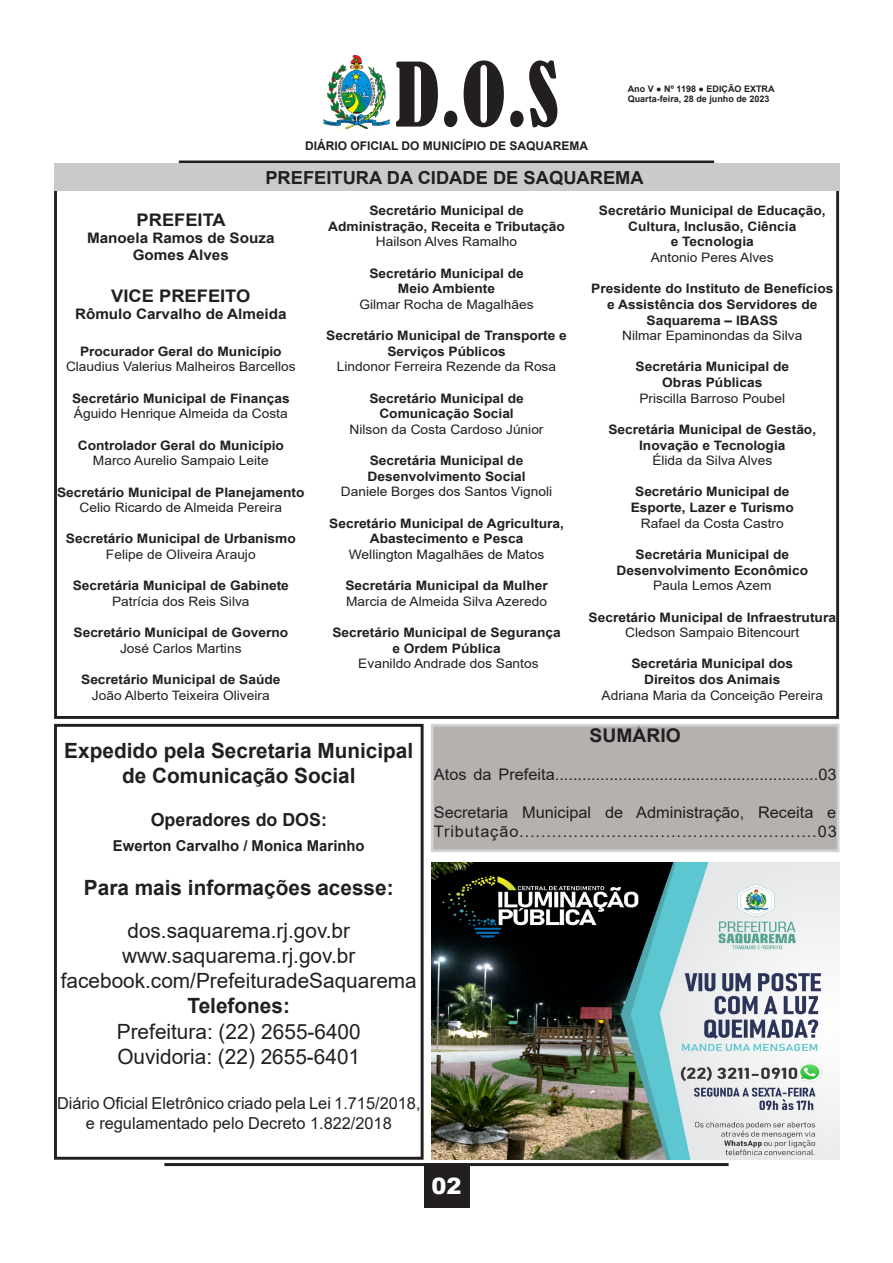
<style>
.page{position:relative;width:893px;height:1263px;background:#fff}
.page>*{position:absolute;margin:0;border:0;box-sizing:border-box;transform-origin:0 0}
.t1{font:condensed 82.5px "Bernard";color:#231f20}
.t2{font:900 22.5px "Arial";color:#fff}
.t3{font:21px "Arial";color:#231f20}
.t4{font:700 21px/25.2px "Arial";color:#231f20;text-align:center}
.t5{font:700 18.9px "Arial";color:#231f20}
.t6{font:700 18px "Arial";color:#231f20}
.t7{font:700 17.4px "Arial";color:#231f20;scale:1.05 1}
.t8{font:16.5px/19.8px "Arial";color:#231f20;text-align:center}
.t9{font:15.9px/19.2px "Arial";color:#231f20}
.t10{font:700 15px "Arial";color:#231f20}
.t11{font:700 14.4px "Arial";color:#231f20;scale:1.05 1}
.t12{font:700 13.05px/15.6px "Arial";color:#231f20;text-align:center;scale:1.05 1}
.t13{font:13.05px "Arial";color:#231f20;scale:1.05 1}
.t14{font:700 12px "Arial";color:#231f20}
.t15{font:700 9px/10.8px "Arial";color:#231f20}
</style>
<div class="page">
<hr style="left:164px;top:1163px;width:565px;height:3px;background:#231f20">
<div style="left:424px;top:1163px;width:45px;height:45px;background:#231f20"></div>
<img style="left:324px;top:55px;width:65px;height:73px">
<hr style="left:179px;top:161px;width:535px;height:3px;background:#231f20">
<div style="left:54px;top:724px;width:370px;height:436px;border:3px solid #231f20"></div>
<div style="left:54px;top:164px;width:785px;height:27px;background:#c9cacc"></div>
<div style="left:432px;top:725px;width:406px;height:126px;background:#b6b0af"></div>
<div style="left:431px;top:724px;width:408px;height:128px;border:3px solid #d1d2d4"></div>
<img style="left:432px;top:863px;width:407px;height:297px">
<h1 class="t1" style="left:395px;top:47px;width:165px">D.O.S</h1>
<p class="t14" style="left:305px;top:137px;width:285px">DIÁRIO OFICIAL DO MUNICÍPIO DE SAQUAREMA</p>
<p class="t15" style="left:628px;top:83px;width:148px">Ano V ● Nº 1198 ● EDIÇÃO EXTRA<br>Quarta-feira, 28 de junho de 2023</p>
<p class="t6" style="left:265px;top:165px;width:380px">PREFEITURA DA CIDADE DE SAQUAREMA</p>
<p class="t7" style="left:137px;top:207px;width:86px">PREFEITA</p>
<p class="t11" style="left:87px;top:228px;width:180px">Manoela Ramos de Souza</p>
<p class="t11" style="left:133px;top:245px;width:93px">Gomes Alves</p>
<p class="t7" style="left:111px;top:284px;width:134px">VICE PREFEITO</p>
<p class="t11" style="left:75px;top:304px;width:203px">Rômulo Carvalho de Almeida</p>
<p class="t12" style="left:80px;top:344px;width:194px">Procurador Geral do Município</p>
<p class="t13" style="left:66px;top:358px;width:220px">Claudius Valerius Malheiros Barcellos</p>
<p class="t12" style="left:72px;top:390px;width:209px">Secretário Municipal de Finanças</p>
<p class="t13" style="left:74px;top:405px;width:205px">Águido Henrique Almeida da Costa</p>
<p class="t12" style="left:78px;top:437px;width:198px">Controlador Geral do Município</p>
<p class="t13" style="left:93px;top:452px;width:169px">Marco Aurelio Sampaio Leite</p>
<p class="t12" style="left:57px;top:484px;width:237px">Secretário Municipal de Planejamento</p>
<p class="t13" style="left:80px;top:499px;width:194px">Celio Ricardo de Almeida Pereira</p>
<p class="t12" style="left:66px;top:531px;width:220px">Secretário Municipal de Urbanismo</p>
<p class="t13" style="left:106px;top:545px;width:144px">Felipe de Oliveira Araujo</p>
<p class="t12" style="left:73px;top:578px;width:207px">Secretária Municipal de Gabinete</p>
<p class="t13" style="left:112px;top:592px;width:132px">Patrícia dos Reis Silva</p>
<p class="t12" style="left:74px;top:625px;width:206px">Secretário Municipal de Governo</p>
<p class="t13" style="left:120px;top:639px;width:117px">José Carlos Martins</p>
<p class="t12" style="left:81px;top:672px;width:191px">Secretário Municipal de Saúde</p>
<p class="t13" style="left:92px;top:686px;width:171px">João Alberto Teixeira Oliveira</p>
<p class="t12" style="left:369px;top:203px;width:148px">Secretário Municipal de</p>
<p class="t12" style="left:328px;top:218px;width:227px">Administração, Receita e Tributação</p>
<p class="t13" style="left:376px;top:233px;width:136px">Hailson Alves Ramalho</p>
<p class="t12" style="left:369px;top:265px;width:148px">Secretário Municipal de</p>
<p class="t12" style="left:398px;top:281px;width:94px">Meio Ambiente</p>
<p class="t13" style="left:359px;top:295px;width:167px">Gilmar Rocha de Magalhães</p>
<p class="t12" style="left:326px;top:328px;width:231px">Secretário Municipal de Transporte e<br>Serviços Públicos</p>
<p class="t13" style="left:337px;top:358px;width:210px">Lindonor Ferreira Rezende da Rosa</p>
<p class="t12" style="left:369px;top:390px;width:148px">Secretário Municipal de</p>
<p class="t12" style="left:379px;top:406px;width:130px">Comunicação Social</p>
<p class="t13" style="left:350px;top:420px;width:186px">Nilson da Costa Cardoso Júnior</p>
<p class="t12" style="left:370px;top:453px;width:148px">Secretária Municipal de</p>
<p class="t12" style="left:367px;top:469px;width:152px">Desenvolvimento Social</p>
<p class="t13" style="left:341px;top:483px;width:203px">Daniele Borges dos Santos Vignoli</p>
<p class="t12" style="left:329px;top:515px;width:225px">Secretário Municipal de Agricultura,</p>
<p class="t12" style="left:370px;top:531px;width:148px">Abastecimento e Pesca</p>
<p class="t13" style="left:349px;top:545px;width:187px">Wellington Magalhães de Matos</p>
<p class="t12" style="left:345px;top:578px;width:194px">Secretária Municipal da Mulher</p>
<p class="t13" style="left:346px;top:592px;width:193px">Marcia de Almeida Silva Azeredo</p>
<p class="t12" style="left:332px;top:625px;width:219px">Secretário Municipal de Segurança</p>
<p class="t12" style="left:392px;top:641px;width:105px">e Ordem Pública</p>
<p class="t13" style="left:358px;top:655px;width:173px">Evanildo Andrade dos Santos</p>
<p class="t12" style="left:599px;top:203px;width:218px">Secretário Municipal de Educação,<br>Cultura, Inclusão, Ciência</p>
<p class="t12" style="left:671px;top:234px;width:81px">e Tecnologia</p>
<p class="t13" style="left:651px;top:248px;width:119px">Antonio Peres Alves</p>
<p class="t12" style="left:591px;top:281px;width:232px">Presidente do Instituto de Benefícios</p>
<p class="t12" style="left:607px;top:297px;width:202px">e Assistência dos Servidores de</p>
<p class="t12" style="left:647px;top:312px;width:127px">Saquarema – IBASS</p>
<p class="t13" style="left:622px;top:327px;width:173px">Nilmar Epaminondas da Silva</p>
<p class="t12" style="left:635px;top:359px;width:148px">Secretária Municipal de</p>
<p class="t12" style="left:662px;top:375px;width:97px">Obras Públicas</p>
<p class="t13" style="left:639px;top:389px;width:140px">Priscilla Barroso Poubel</p>
<p class="t12" style="left:608px;top:422px;width:199px">Secretária Municipal de Gestão,</p>
<p class="t12" style="left:639px;top:437px;width:141px">Inovação e Tecnologia</p>
<p class="t13" style="left:652px;top:452px;width:116px">Élida da Silva Alves</p>
<p class="t12" style="left:635px;top:484px;width:148px">Secretário Municipal de</p>
<p class="t12" style="left:631px;top:500px;width:157px">Esporte, Lazer e Turismo</p>
<p class="t13" style="left:641px;top:514px;width:138px">Rafael da Costa Castro</p>
<p class="t12" style="left:635px;top:547px;width:148px">Secretária Municipal de</p>
<p class="t12" style="left:616px;top:562px;width:184px">Desenvolvimento Econômico</p>
<p class="t13" style="left:653px;top:577px;width:114px">Paula Lemos Azem</p>
<p class="t12" style="left:589px;top:609px;width:237px">Secretário Municipal de Infraestrutura</p>
<p class="t13" style="left:625px;top:624px;width:167px">Cledson Sampaio Bitencourt</p>
<p class="t12" style="left:631px;top:656px;width:156px">Secretária Municipal dos</p>
<p class="t12" style="left:644px;top:672px;width:131px">Direitos dos Animais</p>
<p class="t13" style="left:601px;top:686px;width:212px">Adriana Maria da Conceição Pereira</p>
<p class="t4" style="left:64px;top:738px;width:350px">Expedido pela Secretaria Municipal de Comunicação Social</p>
<p class="t6" style="left:151px;top:807px;width:178px">Operadores do DOS:</p>
<p class="t10" style="left:113px;top:835px;width:253px">Ewerton Carvalho / Monica Marinho</p>
<p class="t4" style="left:84px;top:875px;width:311px">Para mais informações acesse:</p>
<p class="t3" style="left:127px;top:916px;width:224px">dos.saquarema.rj.gov.br</p>
<p class="t3" style="left:122px;top:941px;width:235px">www.saquarema.rj.gov.br</p>
<p class="t3" style="left:61px;top:966px;width:357px">facebook.com/PrefeituradeSaquarema</p>
<p class="t4" style="left:188px;top:993px;width:104px">Telefones:</p>
<p class="t3" style="left:117px;top:1017px;width:245px">Prefeitura: (22) 2655-6400</p>
<p class="t3" style="left:117px;top:1042px;width:244px">Ouvidoria: (22) 2655-6401</p>
<p class="t8" style="left:57px;top:1093px;width:365px">Diário Oficial Eletrônico criado pela Lei 1.715/2018, e regulamentado pelo Decreto 1.822/2018</p>
<p class="t5" style="left:590px;top:722px;width:93px">SUMÁRIO</p>
<p class="t9" style="left:434px;top:765px;width:404px">Atos da Prefeita..........................................................03</p>
<p class="t9" style="left:434px;top:803px;width:404px">Secretaria Municipal de Administração, Receita e<br>Tributação.......................................................03</p>
<h2 class="t2" style="left:431px;top:1170px;width:32px">02</h2>
</div>
